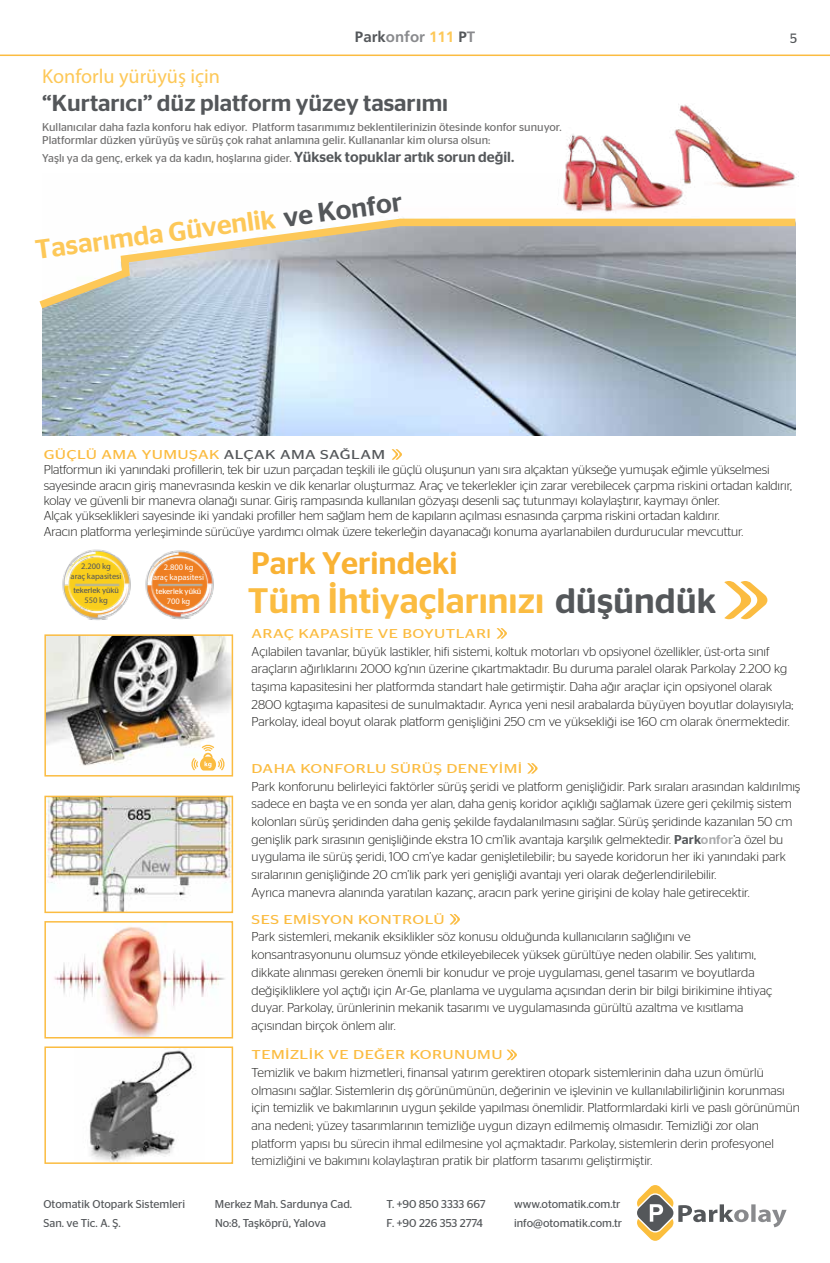
<style>
.page{position:relative;width:830px;height:1263px;background:#fff}
.page>*{position:absolute;margin:0;border:0;box-sizing:border-box;transform-origin:0 0}
.t1{font:500 35.4px "Stag Sans";color:#fbbc41}
.t2{font:500 31.2px "Stag Sans";color:#f9b234}
.t3{font:500 26.85px "Stag Sans";color:#fdc858}
.t4{font:500 23.1px "Stag Sans";color:#54575a}
.t5{font:20.1px "Myriad Pro";color:#fdc858}
.t6{font:700 15px "Frutiger LT Std";color:#898a8d}
.t7{font:13.5px "Stag Sans";color:#54575a}
.t8{font:300 12.75px/17.7px "Stag Sans";color:#1d1d1b}
.t9{font:12.75px "Stag Sans";letter-spacing:.025em;color:#fbbc41;scale:1.29 1}
.t10{font:11.4px "Stag Sans";color:#54575a}
.t11{font:11.25px/13.6px "Stag Sans";color:#706f6f}
.t12{font:8.4px/10.1px "Myriad Hebrew";letter-spacing:-.005em;color:#fff;text-align:center}
.t13{font:8.4px/10.1px "Myriad Hebrew";letter-spacing:-.005em;color:#54575a;text-align:center}
.t14{font:7.8px "Stag Sans";letter-spacing:-.005em;color:#fff}
.t15{font:7.8px "Stag Sans";letter-spacing:-.005em;color:#54575a}
.s1{color:#54575a}
.s2{color:#fdc858}
.s3{font-weight:500;font-size:14.55px;color:#54575a}
.s4{font-weight:400;color:#fbbc41}
.s5{font-weight:400;color:#54575a}
.s6{font-weight:500;color:#54575a}
.s7{font-weight:500;color:rgb(84 87 90/.5)}
</style>
<div class="page">
<hr style="left:0;top:55px;width:829px;height:1px;background:#fbbc41">
<img style="left:47px;top:799px;width:183px;height:111px">
<div style="left:44px;top:796px;width:189px;height:117px;border:2px solid #fbbc41"></div>
<img style="left:54px;top:926px;width:171px;height:109px">
<div style="left:44px;top:921px;width:189px;height:117px;border:2px solid #fbbc41"></div>
<img style="left:89px;top:1050px;width:105px;height:111px">
<div style="left:44px;top:1046px;width:189px;height:118px;border:2px solid #fbbc41"></div>
<svg style="left:527px;top:763px;width:10px;height:11px"></svg>
<svg style="left:496px;top:628px;width:10px;height:11px"></svg>
<svg style="left:449px;top:914px;width:10px;height:10px"></svg>
<svg style="left:506px;top:1049px;width:10px;height:11px"></svg>
<img style="left:47px;top:637px;width:183px;height:134px">
<img style="left:62px;top:549px;width:152px;height:71px">
<svg style="left:190px;top:744px;width:35px;height:26px"></svg>
<svg style="left:724px;top:581px;width:43px;height:38px"></svg>
<div style="left:44px;top:634px;width:189px;height:142px;border:2px solid #fbbc41"></div>
<img style="left:42px;top:315px;width:753px;height:120px">
<svg style="left:39px;top:218px;width:757px;height:97px;background:#b6b8b4"></svg>
<img style="left:563px;top:104px;width:233px;height:108px">
<svg style="left:391px;top:449px;width:11px;height:11px"></svg>
<svg style="left:637px;top:1185px;width:149px;height:56px"></svg>
<p class="t6" style="left:355px;top:28px;width:122px"><span class="s1">Park</span>onfor <span class="s2">111</span> <span class="s1">P</span>T</p>
<p class="t7" style="left:789px;top:31px;width:9px">5</p>
<h3 class="t5" style="left:42px;top:64px;width:179px">Konforlu yürüyüş için</h3>
<h3 class="t4" style="left:42px;top:89px;width:407px">“Kurtarıcı” düz platform yüzey tasarımı</h3>
<p class="t11" style="left:42px;top:120px;width:520px">Kullanıcılar daha fazla konforu hak ediyor. Platform tasarımımız beklentilerinizin ötesinde konfor sunuyor.<br>Platformlar düzken yürüyüş ve sürüş çok rahat anlamına gelir. Kullananlar kim olursa olsun:</p>
<p class="t11" style="left:42px;top:151px;width:473px">Yaşlı ya da genç, erkek ya da kadın, hoşlarına gider. <span class="s3">Yüksek topuklar artık sorun değil.</span></p>
<h3 class="t3" style="left:34px;top:233px;width:371px;rotate:-7deg">Tasarımda Güvenlik <span class="s1">ve Konfor</span></h3>
<p class="t8" style="left:44px;top:446px;width:749px;line-height:15.5px"><span class="s4">GÜÇLÜ AMA YUMUŞAK</span> <span class="s5">ALÇAK AMA SAĞLAM<br></span>Platformun iki yanındaki profillerin, tek bir uzun parçadan teşkili ile güçlü oluşunun yanı sıra alçaktan yükseğe yumuşak eğimle yükselmesi sayesinde aracın giriş manevrasında keskin ve dik kenarlar oluşturmaz. Araç ve tekerlekler için zarar verebilecek çarpma riskini ortadan kaldırır, kolay ve güvenli bir manevra olanağı sunar. Giriş rampasında kullanılan gözyaşı desenli saç tutunmayı kolaylaştırır, kaymayı önler.<br>Alçak yükseklikleri sayesinde iki yandaki profiller hem sağlam hem de kapıların açılması esnasında çarpma riskini ortadan kaldırır.<br>Aracın platforma yerleşiminde sürücüye yardımcı olmak üzere tekerleğin dayanacağı konuma ayarlanabilen durdurucular mevcuttur.</p>
<p class="t13" style="left:71px;top:562px;width:52px">2.200 kg<br>araç kapasitesi</p>
<p class="t15" style="left:73px;top:586px;width:47px">tekerlek yükü</p>
<p class="t13" style="left:84px;top:596px;width:25px">550 kg</p>
<p class="t12" style="left:153px;top:563px;width:52px">2.800 kg<br>araç kapasitesi</p>
<p class="t14" style="left:156px;top:587px;width:47px">tekerlek yükü</p>
<p class="t12" style="left:167px;top:597px;width:25px">700 kg</p>
<h2 class="t2" style="left:251px;top:545px;width:208px">Park Yerindeki</h2>
<h1 class="t1" style="left:248px;top:580px;width:470px">Tüm İhtiyaçlarınızı <span class="s1">düşündük</span></h1>
<p class="t9" style="left:251px;top:626px;width:187px">ARAÇ KAPASİTE VE BOYUTLARI</p>
<p class="t8" style="left:251px;top:642px;width:543px">Açılabilen tavanlar, büyük lastikler, hifi sistemi, koltuk motorları vb opsiyonel özellikler, üst-orta sınıf araçların ağırlıklarını 2000 kg’nın üzerine çıkartmaktadır. Bu duruma paralel olarak Parkolay 2.200 kg taşıma kapasitesini her platformda standart hale getirmiştir. Daha ağır araçlar için opsiyonel olarak 2800 kgtaşıma kapasitesi de sunulmaktadır. Ayrıca yeni nesil arabalarda büyüyen boyutlar dolayısıyla; Parkolay, ideal boyut olarak platform genişliğini 250 cm ve yüksekliği ise 160 cm olarak önermektedir.</p>
<p class="t9" style="left:251px;top:761px;width:211px">DAHA KONFORLU SÜRÜŞ DENEYİMİ</p>
<p class="t8" style="left:251px;top:777px;width:550px">Park konforunu belirleyici faktörler sürüş şeridi ve platform genişliğidir. Park sıraları arasından kaldırılmış sadece en başta ve en sonda yer alan, daha geniş koridor açıklığı sağlamak üzere geri çekilmiş sistem kolonları sürüş şeridinden daha geniş şekilde faydalanılmasını sağlar. Sürüş şeridinde kazanılan 50 cm genişlik park sırasının genişliğinde ekstra 10 cm’lik avantaja karşılık gelmektedir. <span class="s6">Park</span><span class="s7">onfor</span>’a özel bu uygulama ile sürüş şeridi, 100 cm’ye kadar genişletilebilir; bu sayede koridorun her iki yanındaki park sıralarının genişliğinde 20 cm’lik park yeri genişliği avantajı yeri olarak değerlendirilebilir.<br>Ayrıca manevra alanında yaratılan kazanç, aracın park yerine girişini de kolay hale getirecektir.</p>
<p class="t9" style="left:251px;top:912px;width:151px">SES EMİSYON KONTROLÜ</p>
<p class="t8" style="left:251px;top:928px;width:522px">Park sistemleri, mekanik eksiklikler söz konusu olduğunda kullanıcıların sağlığını ve konsantrasyonunu olumsuz yönde etkileyebilecek yüksek gürültüye neden olabilir. Ses yalıtımı, dikkate alınması gereken önemli bir konudur ve proje uygulaması, genel tasarım ve boyutlarda değişikliklere yol açtığı için Ar-Ge, planlama ve uygulama açısından derin bir bilgi birikimine ihtiyaç duyar. Parkolay, ürünlerinin mekanik tasarımı ve uygulamasında gürültü azaltma ve kısıtlama açısından birçok önlem alır.</p>
<p class="t9" style="left:251px;top:1047px;width:196px">TEMİZLİK VE DEĞER KORUNUMU</p>
<p class="t8" style="left:251px;top:1063px;width:549px">Temizlik ve bakım hizmetleri, finansal yatırım gerektiren otopark sistemlerinin daha uzun ömürlü olmasını sağlar. Sistemlerin dış görünümünün, değerinin ve işlevinin ve kullanılabilirliğinin korunması için temizlik ve bakımlarının uygun şekilde yapılması önemlidir. Platformlardaki kirli ve paslı görünümün ana nedeni; yüzey tasarımlarının temizliğe uygun dizayn edilmemiş olmasıdır. Temizliği zor olan platform yapısı bu sürecin ihmal edilmesine yol açmaktadır. Parkolay, sistemlerin derin profesyonel temizliğini ve bakımını kolaylaştıran pratik bir platform tasarımı geliştirmiştir.</p>
<p class="t10" style="left:43px;top:1197px;width:143px">Otomatik Otopark Sistemleri</p>
<p class="t10" style="left:215px;top:1197px;width:139px">Merkez Mah. Sardunya Cad.</p>
<p class="t10" style="left:386px;top:1197px;width:100px">T. +90 850 3333 667</p>
<p class="t10" style="left:514px;top:1197px;width:108px">www.otomatik.com.tr</p>
<p class="t10" style="left:43px;top:1216px;width:79px">San. ve Tic. A. Ş.</p>
<p class="t10" style="left:215px;top:1216px;width:113px">No:8, Taşköprü, Yalova</p>
<p class="t10" style="left:386px;top:1216px;width:98px">F. +90 226 353 2774</p>
<p class="t10" style="left:514px;top:1216px;width:109px">info@otomatik.com.tr</p>
</div>
